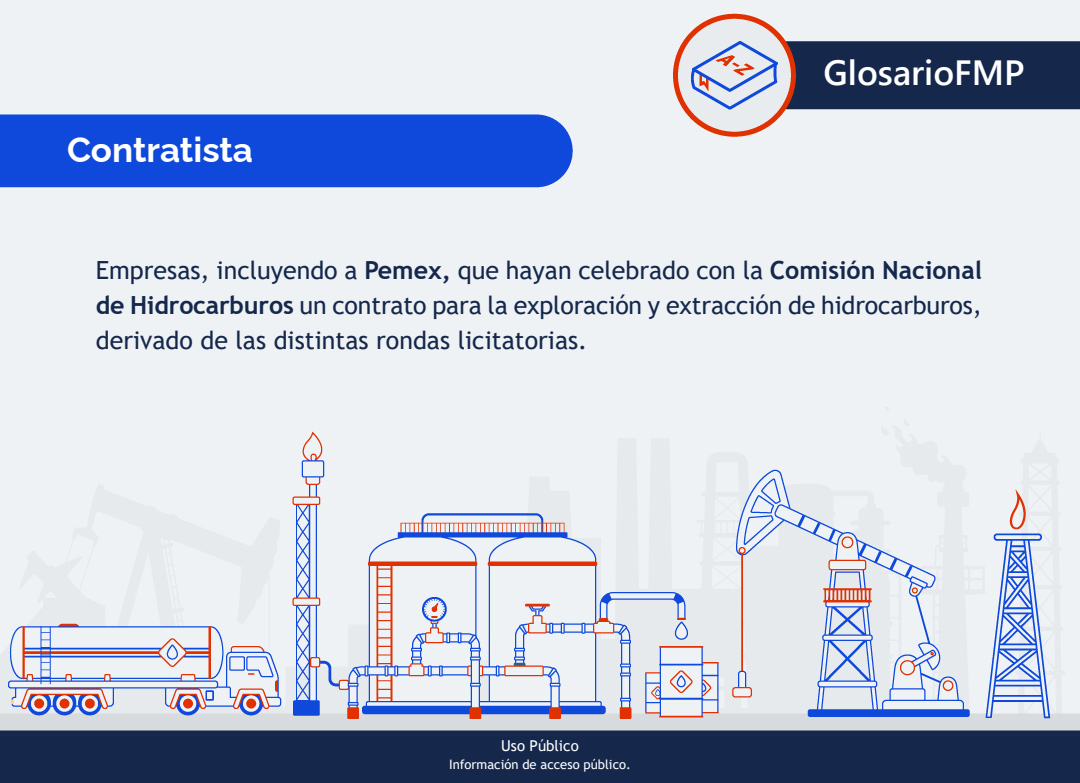
<style>
.page{position:relative;width:1080px;height:783px;background:#fff}
.page>*{position:absolute;margin:0;border:0;box-sizing:border-box;transform-origin:0 0}
.t1{font:600 35px "Segoe UI";color:#fff}
.t2{font:100 35px "Raleway";color:#fff}
.t3{font:25px/35px "Trebuchet MS";color:#15284c;text-align:justify}
.t4{font:15px "Trebuchet MS";color:#fff}
.t5{font:13px "Trebuchet MS";color:#fff}
.s1{font-weight:700}
</style>
<div class="page">
<img style="left:0;top:0;width:1080px;height:783px">
<h1 class="t2" style="left:67px;top:121px;width:188px">Contratista</h1>
<h1 class="t1" style="left:823px;top:39px;width:203px">GlosarioFMP</h1>
<p class="t3" style="left:96px;top:253px;width:888px">Empresas, incluyendo a <span class="s1">Pemex,</span> que hayan celebrado con la <span class="s1">Comisión Nacional de Hidrocarburos</span> un contrato para la exploración y extracción de hidrocarburos, derivado de las distintas rondas licitatorias.</p>
<p class="t4" style="left:501px;top:737px;width:79px">Uso Público</p>
<p class="t5" style="left:449px;top:757px;width:183px">Información de acceso público.</p>
</div>
